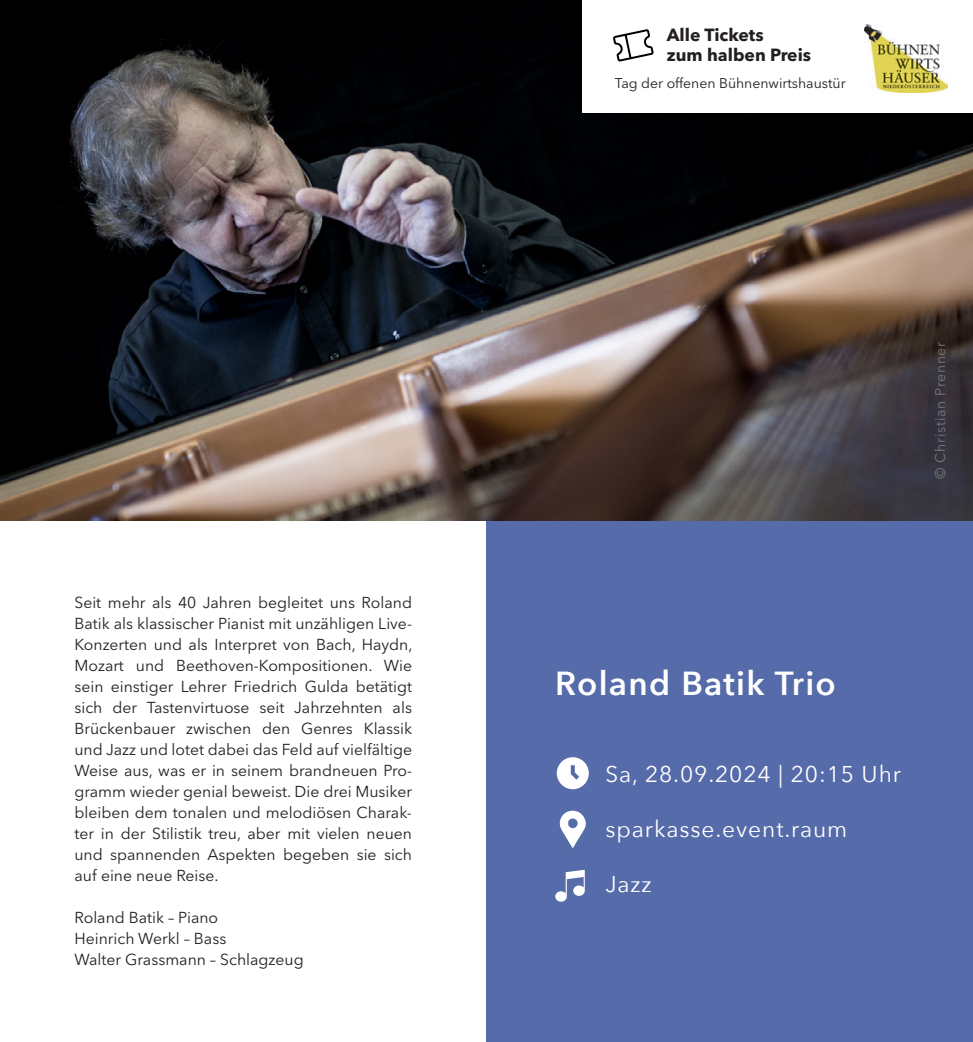
<style>
.page{position:relative;width:973px;height:1042px;background:#fff}
.page>*{position:absolute;margin:0;border:0;box-sizing:border-box;transform-origin:0 0}
.t1{font:600 33.25px "Avenir Next";letter-spacing:.04em;color:#fff}
.t2{font:22.75px "Avenir Next";letter-spacing:.04em;color:#fff}
.t3{font:700 17.5px/19.2px "Avenir Next LT Pro";color:#231f20}
.t4{font:15.75px/21px "Avenir Next LT Pro";color:#231f20;text-align:justify}
.t5{font:14px "Avenir Next LT Pro";color:#231f20}
.t6{font:14px "Avenir Next LT Pro";letter-spacing:.05em;color:#76787b}
</style>
<div class="page">
<img style="left:0;top:0;width:972px;height:521px">
<div style="left:486px;top:521px;width:486px;height:521px;background:#566ba9"></div>
<svg style="left:559px;top:810px;width:26px;height:38px"></svg>
<svg style="left:555px;top:870px;width:29px;height:31px"></svg>
<svg style="left:556px;top:757px;width:32px;height:32px"></svg>
<div style="left:582px;top:0;width:390px;height:113px;background:#fff"></div>
<img style="left:864px;top:24px;width:83px;height:69px">
<svg style="left:613px;top:29px;width:40px;height:33px"></svg>
<p class="t4" style="left:74px;top:592px;width:339px">Seit mehr als 40 Jahren begleitet uns Roland Batik als klassischer Pianist mit unzähligen Live-Konzerten und als Interpret von Bach, Haydn, Mozart und Beethoven-Kompositionen. Wie sein einstiger Lehrer Friedrich Gulda betätigt sich der Tastenvirtuose seit Jahrzehnten als Brückenbauer zwischen den Genres Klassik und Jazz und lotet dabei das Feld auf vielfältige Weise aus, was er in seinem brandneuen Pro&shy;gramm wieder genial beweist. Die drei Musiker bleiben dem tonalen und melodiösen Charak&shy;ter in der Stilistik treu, aber mit vielen neuen und spannenden Aspekten begeben sie sich auf eine neue Reise.</p>
<p class="t4" style="left:74px;top:907px;width:231px;text-align:left">Roland Batik – Piano<br>Heinrich Werkl – Bass<br>Walter Grassmann – Schlagzeug</p>
<p class="t3" style="left:666px;top:26px;width:146px">Alle Tickets<br>zum halben Preis</p>
<p class="t5" style="left:614px;top:75px;width:232px">Tag der offenen Bühnenwirtshaustür</p>
<p class="t6" style="left:931px;top:479px;width:138px;rotate:-90deg">© Christian Prenner</p>
<h1 class="t1" style="left:555px;top:654px;width:282px">Roland Batik Trio</h1>
<h2 class="t2" style="left:605px;top:755px;width:297px">Sa, 28.09.2024 | 20:15 Uhr</h2>
<h2 class="t2" style="left:605px;top:810px;width:243px">sparkasse.event.raum</h2>
<h2 class="t2" style="left:605px;top:864px;width:48px">Jazz</h2>
</div>
